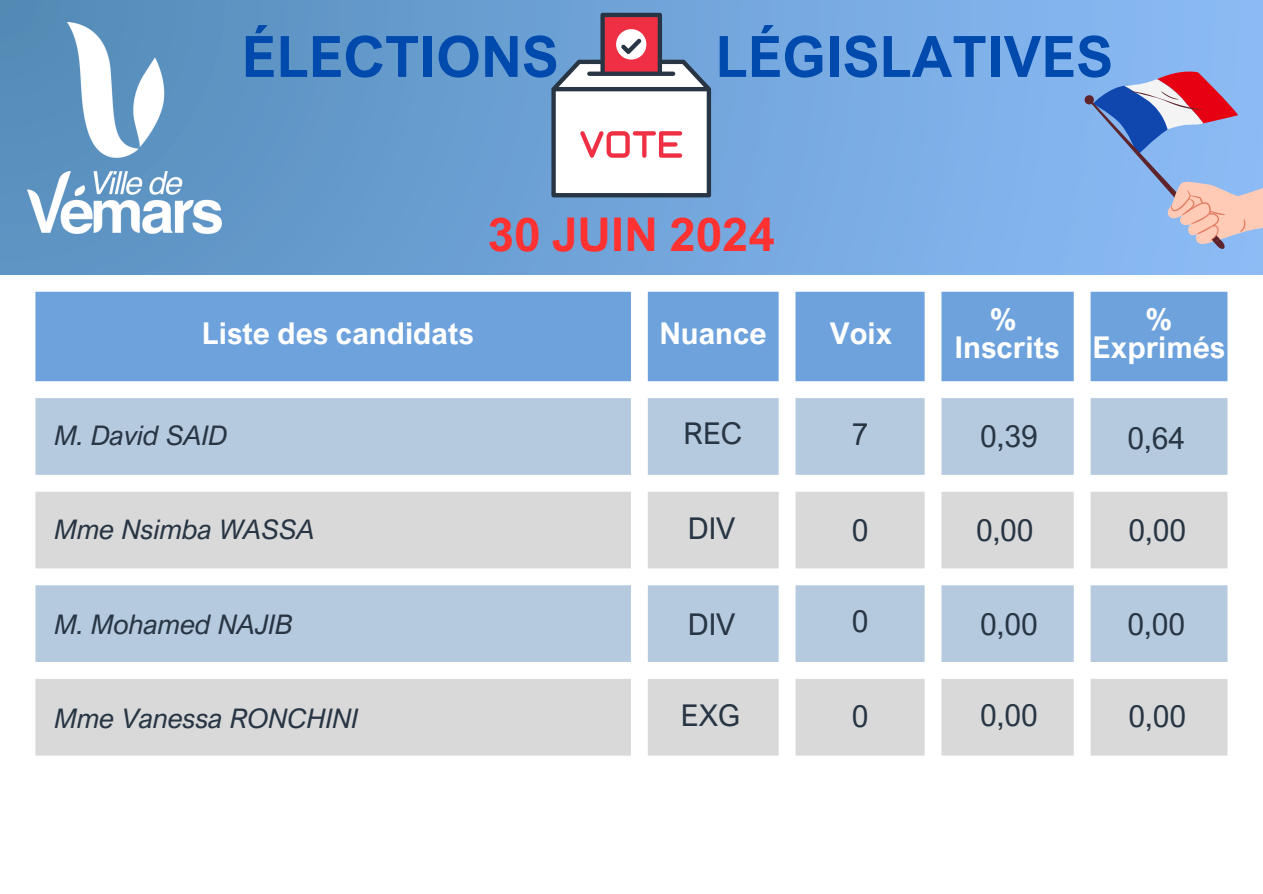
<style>
.page{position:relative;width:1263px;height:894px;background:#fff}
.page>*{position:absolute;margin:0;border:0;box-sizing:border-box;transform-origin:0 0}
.t1{font:700 57px "Arial Nova";color:#004aad}
.t2{font:700 46.5px "Arial Nova";color:#ff3131}
.t3{font:30px "Arial Nova";color:#283544}
.t4{font:700 30px/28.2px "Arial Nova";color:#fff;text-align:center}
.t5{font:italic 27px "Arial Nova";color:#283544}
</style>
<div class="page">
<div style="left:0;top:0;width:1263px;height:893px;background:linear-gradient(to right,#568ebc,#8cbbf6)"></div>
<img style="left:27px;top:22px;width:195px;height:212px">
<svg style="left:1082px;top:52px;width:181px;height:223px"></svg>
<div style="left:0;top:275px;width:1263px;height:618px;background:#fff"></div>
<svg style="left:551px;top:13px;width:160px;height:184px"></svg>
<div style="left:35px;top:292px;width:1192px;height:89px;background:#6ea2dc"></div>
<svg style="left:35px;top:398px;width:1192px;height:77px;fill:#b5c9df"></svg>
<svg style="left:35px;top:491px;width:1192px;height:264px;fill:#d9d9d9"></svg>
<p class="t1" style="left:242px;top:21px;width:319px">ÉLECTIONS</p>
<p class="t1" style="left:715px;top:21px;width:399px">LÉGISLATIVES</p>
<h1 class="t2" style="left:488px;top:205px;width:289px">30 JUIN 2024</h1>
<p class="t4" style="left:202px;top:319px;width:273px">Liste des candidats</p>
<h2 class="t4" style="left:830px;top:319px;width:64px">Voix</h2>
<p class="t4" style="left:659px;top:319px;width:109px">Nuance</p>
<h4 class="t5" style="left:55px;top:418px;width:174px">M. David SAID</h4>
<h4 class="t5" style="left:55px;top:512px;width:262px">Mme Nsimba WASSA</h4>
<p class="t3" style="left:684px;top:415px;width:60px">REC</p>
<p class="t3" style="left:852px;top:415px;width:18px">7</p>
<h3 class="t3" style="left:688px;top:510px;width:49px">DIV</h3>
<h3 class="t3" style="left:852px;top:511px;width:18px">0</h3>
<p class="t5" style="left:55px;top:607px;width:240px">M. Mohamed NAJIB</p>
<p class="t3" style="left:852px;top:602px;width:18px">0</p>
<h3 class="t3" style="left:688px;top:605px;width:49px">DIV</h3>
<h4 class="t4" style="left:954px;top:305px;width:107px">%<br>Inscrits</h4>
<p class="t4" style="left:1092px;top:305px;width:134px">%<br>Exprimés</p>
<p class="t3" style="left:980px;top:417px;width:59px">0,39</p>
<p class="t3" style="left:1127px;top:420px;width:59px">0,64</p>
<p class="t3" style="left:976px;top:511px;width:59px">0,00</p>
<p class="t3" style="left:1128px;top:511px;width:59px">0,00</p>
<p class="t3" style="left:980px;top:606px;width:59px">0,00</p>
<p class="t3" style="left:1127px;top:605px;width:59px">0,00</p>
<p class="t5" style="left:55px;top:701px;width:305px">Mme Vanessa RONCHINI</p>
<h3 class="t3" style="left:681px;top:696px;width:61px">EXG</h3>
<h4 class="t3" style="left:980px;top:696px;width:59px">0,00</h4>
<p class="t3" style="left:852px;top:697px;width:18px">0</p>
<p class="t3" style="left:1128px;top:697px;width:59px">0,00</p>
</div>
